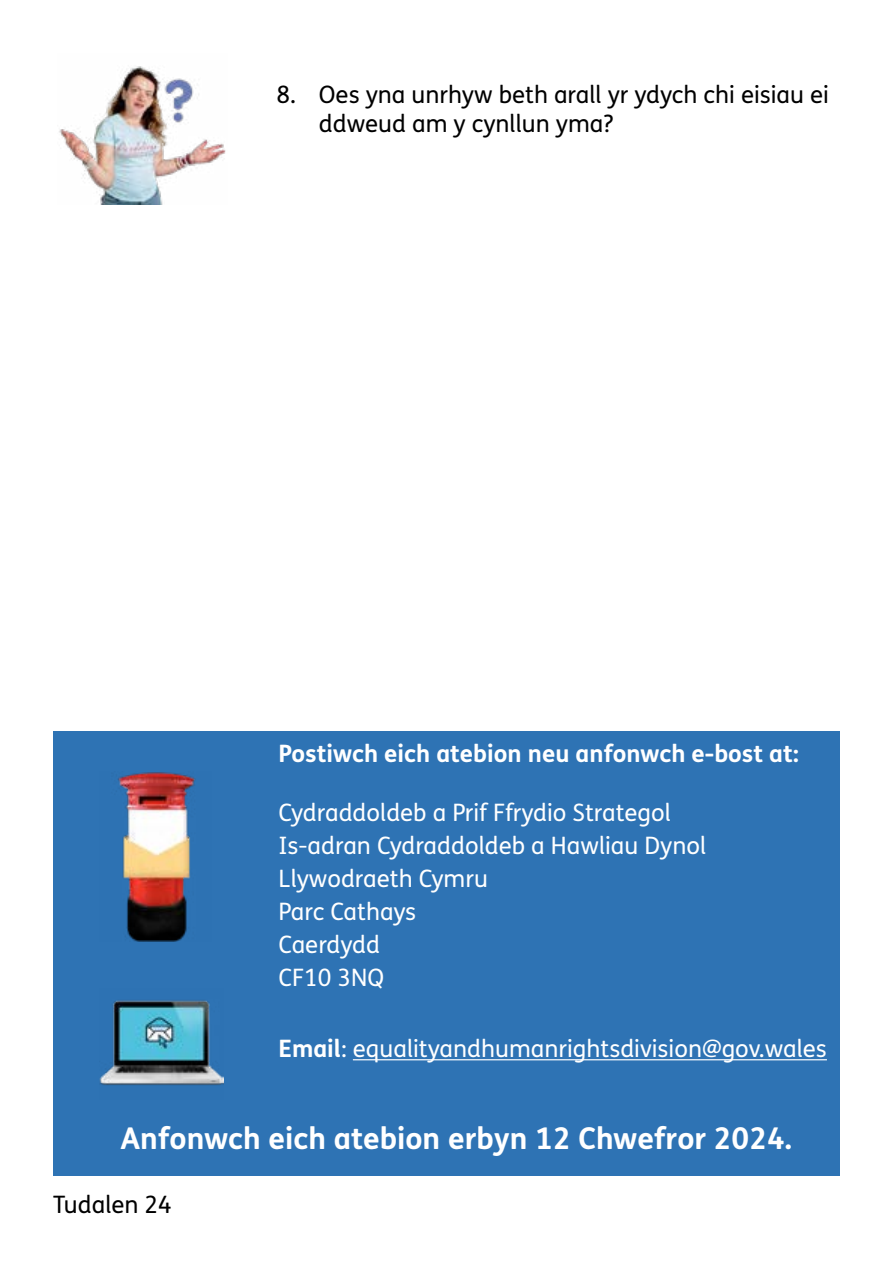
<style>
.page{position:relative;width:893px;height:1263px;background:#fff}
.page>*{position:absolute;margin:0;border:0;box-sizing:border-box;transform-origin:0 0}
.t1{font:700 30px "FS Me Pro";color:#fff}
.Bodytext{font:24px "FS Me Pro";color:#fff}
.t2{font:24px/28.8px "FS Me Pro";color:#000}
.Bodytext-2{font:700 24px "FS Me Pro";color:#fff}
.s1{font-weight:700}
</style>
<div class="page">
<div style="left:53px;top:731px;width:787px;height:445px;background:#2e73b4"></div>
<img style="left:59px;top:66px;width:167px;height:138px">
<hr style="left:353px;top:1059px;width:474px;height:1px;background:#fff">
<img style="left:118px;top:772px;width:78px;height:170px">
<img style="left:100px;top:1000px;width:124px;height:86px">
<p class="t2" style="left:319px;top:80px;width:512px;text-indent:-43px">8. Oes yna unrhyw beth arall yr ydych chi eisiau ei ddweud am y cynllun yma?</p>
<p class="Bodytext-2" style="left:279px;top:735px;width:522px">Postiwch eich atebion neu anfonwch e-bost at:</p>
<p class="Bodytext" style="left:279px;top:796px;width:394px">Cydraddoldeb a Prif Ffrydio Strategol</p>
<p class="Bodytext" style="left:279px;top:829px;width:429px">Is-adran Cydraddoldeb a Hawliau Dynol</p>
<p class="Bodytext" style="left:279px;top:862px;width:211px">Llywodraeth Cymru</p>
<p class="Bodytext" style="left:279px;top:895px;width:139px">Parc Cathays</p>
<p class="Bodytext" style="left:279px;top:928px;width:103px">Caerdydd</p>
<p class="Bodytext" style="left:279px;top:961px;width:107px">CF10 3NQ</p>
<p class="Bodytext" style="left:279px;top:1032px;width:550px"><span class="s1">Email</span>: equalityandhumanrightsdivision@gov.wales</p>
<h5 class="t1" style="left:121px;top:1115px;width:673px">Anfonwch eich atebion erbyn 12 Chwefror 2024.</h5>
<p class="t2" style="left:53px;top:1190px;width:120px">Tudalen 24</p>
</div>
